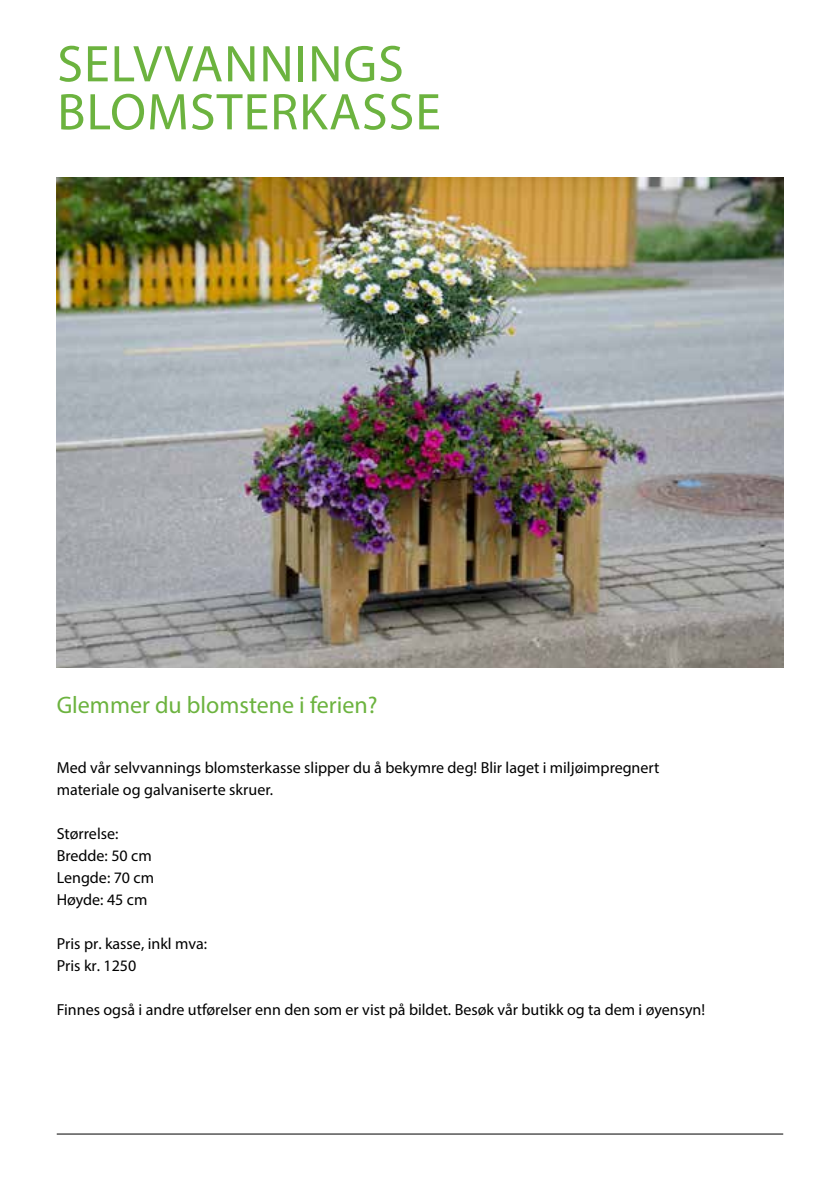
<style>
.page{position:relative;width:840px;height:1191px;background:#fff}
.page>*{position:absolute;margin:0;border:0;box-sizing:border-box;transform-origin:0 0}
.t1{font:52px/48px "Myriad Pro";letter-spacing:.02em;color:#6cb33f}
.t2{font:24px "Myriad Pro";color:#6cb33f}
.t3{font:16px/22px "Myriad Pro";color:#000}
</style>
<div class="page">
<hr style="left:57px;top:1133px;width:725px;height:1px;background:#000">
<img style="left:57px;top:177px;width:725px;height:491px">
<h1 class="t1" style="left:57px;top:39px;width:385px">SELVVANNINGS<br>BLOMSTERKASSE</h1>
<h2 class="t2" style="left:57px;top:690px;width:322px">Glemmer du blomstene i ferien?</h2>
<p class="t3" style="left:57px;top:756px;width:604px">Med vår selvvannings blomsterkasse slipper du å bekymre deg! Blir laget i miljøimpregnert materiale og galvaniserte skruer.</p>
<p class="t3" style="left:57px;top:822px;width:99px">Størrelse:<br>Bredde: 50 cm<br>Lengde: 70 cm<br>Høyde: 45 cm</p>
<p class="t3" style="left:57px;top:933px;width:152px;line-height:21.4px">Pris pr. kasse, inkl mva:<br>Pris kr. 1250</p>
<p class="t3" style="left:57px;top:998px;width:649px">Finnes også i andre utførelser enn den som er vist på bildet. Besøk vår butikk og ta dem i øyensyn!</p>
</div>
